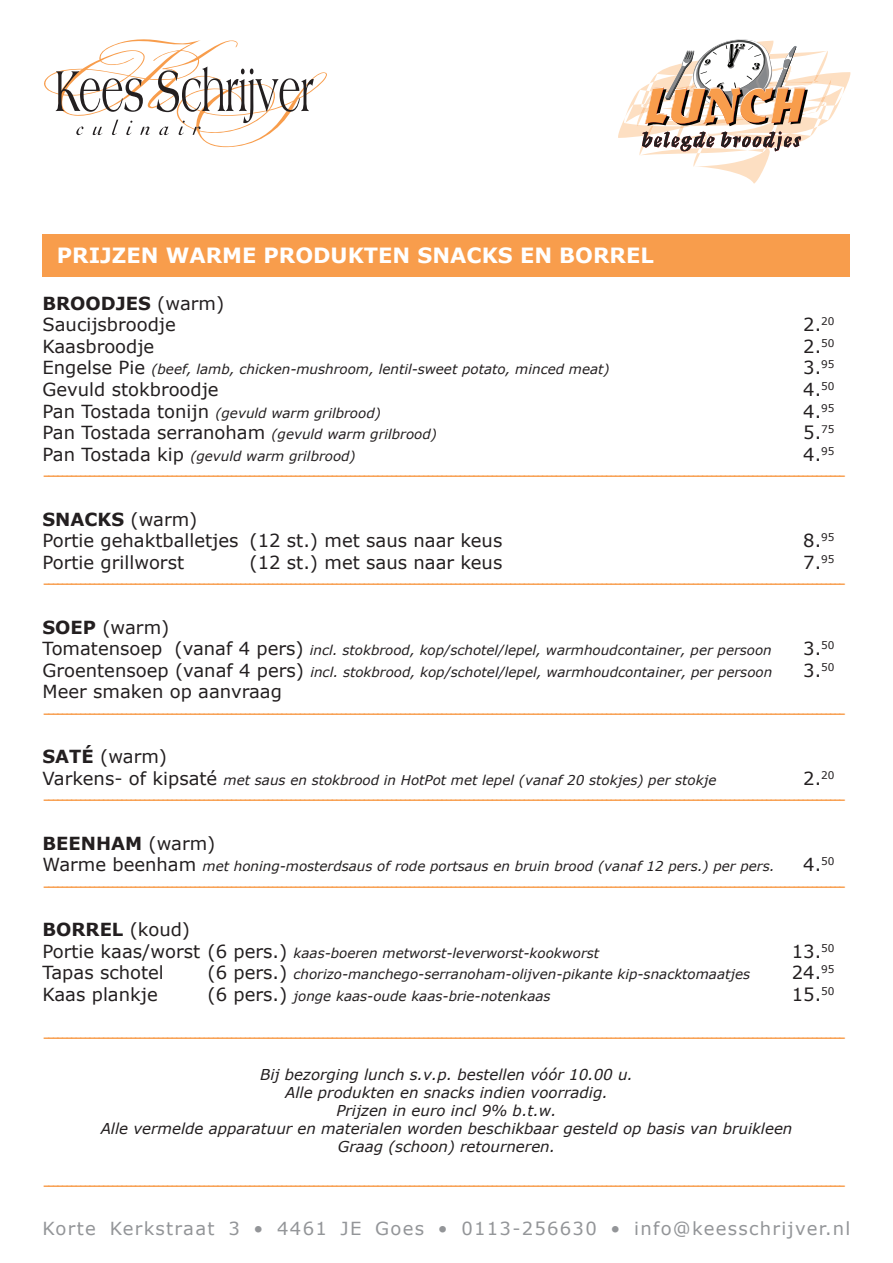
<style>
.page{position:relative;width:893px;height:1263px;background:#fff}
.page>*{position:absolute;margin:0;border:0;box-sizing:border-box;transform-origin:0 0}
.t1{font:700 21px "Verdana";color:#fff}
.t2{font:18px "Verdana";color:#f89d4c}
.t3{font:18px "Verdana";color:#231f20}
.t4{font:18px "Verdana";letter-spacing:.07em;color:#939598}
.t5{font:700 18px "Verdana";color:#231f20}
.t6{font:italic 15px "Verdana";color:#231f20}
.t7{font:italic 13.5px "Verdana";color:#231f20}
.s1{font-weight:400}
.s2{font-style:normal;font-size:18px}
.s3{font-weight:700}
</style>
<div class="page">
<div style="left:43px;top:235px;width:807px;height:42px;background:#f89d4c"></div>
<svg style="left:44px;top:39px;width:283px;height:108px"></svg>
<svg style="left:618px;top:39px;width:233px;height:145px"></svg>
<p class="t1" style="left:57px;top:240px;width:598px">PRIJZEN WARME PRODUKTEN SNACKS EN BORREL</p>
<p class="t5" style="left:43px;top:290px;width:183px">BROODJES <span class="s1">(warm)</span></p>
<p class="t3" style="left:43px;top:312px;width:135px">Saucijsbroodje</p>
<p class="t3" style="left:803px;top:312px;width:33px">2.<sup>20</sup></p>
<p class="t3" style="left:43px;top:334px;width:113px">Kaasbroodje</p>
<p class="t3" style="left:803px;top:334px;width:33px">2.<sup>50</sup></p>
<p class="t7" style="left:43px;top:360px;width:569px"><span class="s2">Engelse Pie</span> (beef, lamb, chicken-mushroom, lentil-sweet potato, minced meat)</p>
<p class="t3" style="left:803px;top:355px;width:33px">3.<sup>95</sup></p>
<p class="t3" style="left:43px;top:377px;width:178px">Gevuld stokbroodje</p>
<p class="t3" style="left:803px;top:377px;width:33px">4.<sup>50</sup></p>
<p class="t7" style="left:43px;top:403px;width:340px"><span class="s2">Pan Tostada tonijn</span> (gevuld warm grilbrood)</p>
<p class="t3" style="left:803px;top:399px;width:33px">4.<sup>95</sup></p>
<p class="t7" style="left:43px;top:425px;width:396px"><span class="s2">Pan Tostada serranoham</span> (gevuld warm grilbrood)</p>
<p class="t3" style="left:803px;top:420px;width:33px">5.<sup>75</sup></p>
<p class="t7" style="left:43px;top:446px;width:315px"><span class="s2">Pan Tostada kip</span> (gevuld warm grilbrood)</p>
<p class="t3" style="left:803px;top:442px;width:33px">4.<sup>95</sup></p>
<p class="t2" style="left:43px;top:463px;width:805px">-------------------------------------------------------------------------------------------------------------------------------------------------------------------------------</p>
<p class="t5" style="left:43px;top:506px;width:156px">SNACKS <span class="s1">(warm)</span></p>
<p class="t3" style="left:43px;top:528px;width:461px">Portie gehaktballetjes (12 st.) met saus naar keus</p>
<p class="t3" style="left:803px;top:528px;width:33px">8.<sup>95</sup></p>
<p class="t3" style="left:43px;top:550px;width:143px">Portie grillworst</p>
<p class="t3" style="left:250px;top:550px;width:254px">(12 st.) met saus naar keus</p>
<p class="t3" style="left:803px;top:550px;width:33px">7.<sup>95</sup></p>
<p class="t2" style="left:43px;top:571px;width:805px">-------------------------------------------------------------------------------------------------------------------------------------------------------------------------------</p>
<p class="t3" style="left:43px;top:615px;width:128px"><span class="s3">SOEP</span> (warm)</p>
<p class="t7" style="left:43px;top:641px;width:731px"><span class="s2">Tomatensoep (vanaf 4 pers)</span> incl. stokbrood, kop/schotel/lepel, warmhoudcontainer, per persoon</p>
<p class="t3" style="left:803px;top:636px;width:33px">3.<sup>50</sup></p>
<p class="t7" style="left:43px;top:662px;width:731px"><span class="s2">Groentensoep (vanaf 4 pers)</span> incl. stokbrood, kop/schotel/lepel, warmhoudcontainer, per persoon</p>
<p class="t3" style="left:803px;top:658px;width:33px">3.<sup>50</sup></p>
<p class="t3" style="left:43px;top:679px;width:241px">Meer smaken op aanvraag</p>
<p class="t2" style="left:43px;top:701px;width:805px">-------------------------------------------------------------------------------------------------------------------------------------------------------------------------------</p>
<p class="t3" style="left:43px;top:744px;width:126px"><span class="s3">SATÉ</span> (warm)</p>
<p class="t7" style="left:43px;top:770px;width:675px"><span class="s2">Varkens- of kipsaté</span> met saus en stokbrood in HotPot met lepel (vanaf 20 stokjes) per stokje</p>
<p class="t3" style="left:803px;top:766px;width:33px">2.<sup>20</sup></p>
<p class="t2" style="left:43px;top:787px;width:805px">-------------------------------------------------------------------------------------------------------------------------------------------------------------------------------</p>
<p class="t5" style="left:43px;top:830px;width:174px">BEENHAM <span class="s1">(warm)</span></p>
<p class="t7" style="left:43px;top:857px;width:734px"><span class="s2">Warme beenham</span> met honing-mosterdsaus of rode portsaus en bruin brood (vanaf 12 pers.) per pers.</p>
<p class="t3" style="left:803px;top:852px;width:33px">4.<sup>50</sup></p>
<p class="t2" style="left:43px;top:874px;width:805px">-------------------------------------------------------------------------------------------------------------------------------------------------------------------------------</p>
<p class="t5" style="left:43px;top:917px;width:149px">BORREL <span class="s1">(koud)</span></p>
<p class="t7" style="left:43px;top:943px;width:558px"><span class="s2">Portie kaas/worst (6 pers.)</span> kaas-boeren metworst-leverworst-kookworst</p>
<p class="t3" style="left:792px;top:939px;width:44px">13.<sup>50</sup></p>
<p class="t3" style="left:43px;top:960px;width:123px">Tapas schotel</p>
<p class="t7" style="left:208px;top:965px;width:544px"><span class="s2">(6 pers.)</span> chorizo-manchego-serranoham-olijven-pikante kip-snacktomaatjes</p>
<p class="t3" style="left:792px;top:960px;width:44px">24.<sup>95</sup></p>
<p class="t3" style="left:43px;top:982px;width:117px">Kaas plankje</p>
<p class="t7" style="left:208px;top:986px;width:345px"><span class="s2">(6 pers.)</span> jonge kaas-oude kaas-brie-notenkaas</p>
<p class="t3" style="left:792px;top:982px;width:44px">15.<sup>50</sup></p>
<p class="t2" style="left:43px;top:1025px;width:805px">-------------------------------------------------------------------------------------------------------------------------------------------------------------------------------</p>
<p class="t6" style="left:260px;top:1064px;width:374px">Bij bezorging lunch s.v.p. bestellen vóór 10.00 u.</p>
<p class="t6" style="left:285px;top:1082px;width:324px">Alle produkten en snacks indien voorradig.</p>
<p class="t6" style="left:336px;top:1100px;width:222px">Prijzen in euro incl 9% b.t.w.</p>
<p class="t6" style="left:101px;top:1118px;width:693px">Alle vermelde apparatuur en materialen worden beschikbaar gesteld op basis van bruikleen</p>
<p class="t6" style="left:338px;top:1136px;width:219px">Graag (schoon) retourneren.</p>
<p class="t2" style="left:43px;top:1173px;width:805px">-------------------------------------------------------------------------------------------------------------------------------------------------------------------------------</p>
<p class="t4" style="left:43px;top:1216px;width:809px">Korte Kerkstraat 3 • 4461 JE Goes • 0113-256630 • info@keesschrijver.nl</p>
</div>
